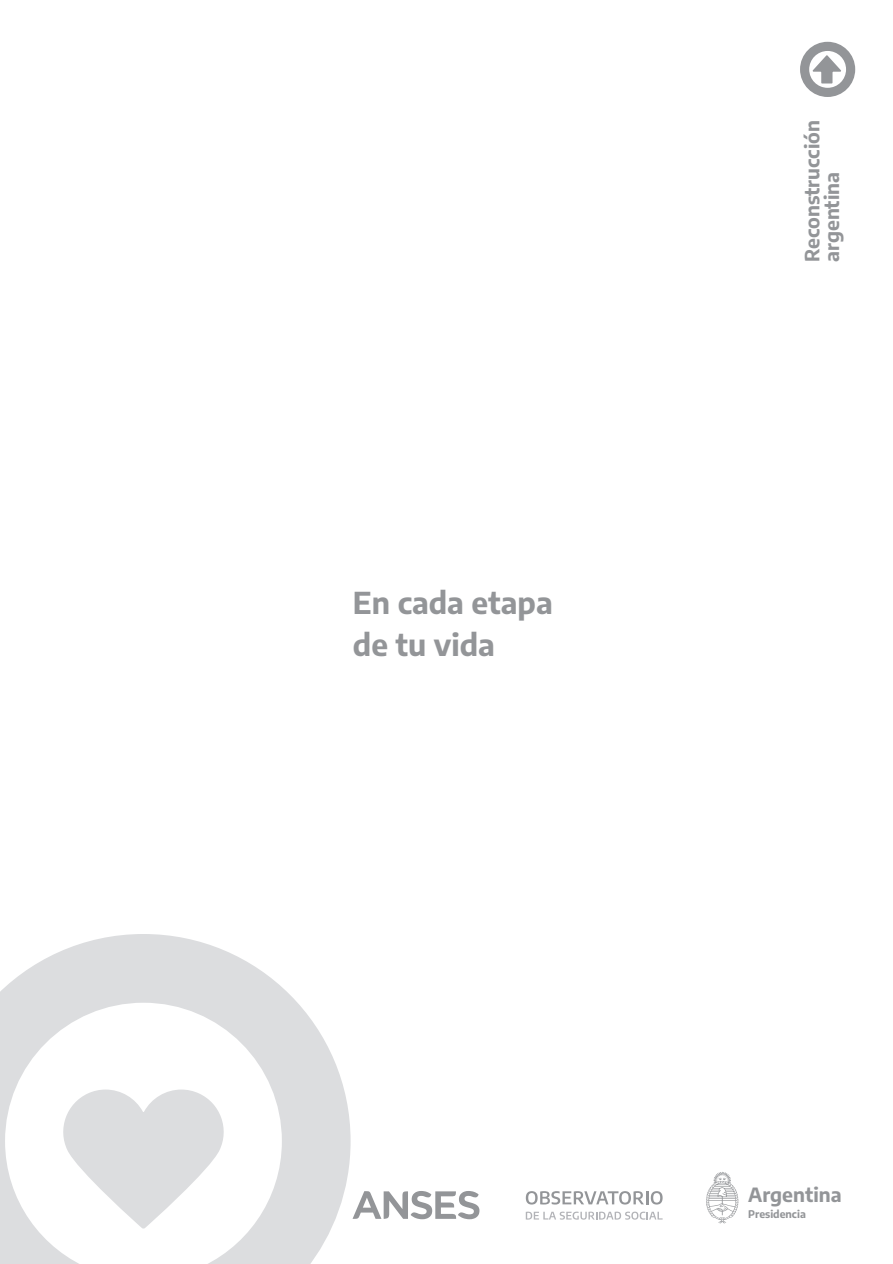
<style>
.page{position:relative;width:893px;height:1264px;background:#fff}
.page>*{position:absolute;margin:0;border:0;box-sizing:border-box;transform-origin:0 0}
.t1{font:100 condensed 30px/42px "Encode Sans";color:#939598}
.t2{font:100 condensed 19.5px/19.5px "Encode Sans";color:#939598}
.t3{font:100 condensed 10.5px "Encode Sans";color:#939598}
</style>
<div class="page">
<svg style="left:0;top:934px;width:350px;height:329px"></svg>
<svg style="left:62px;top:1089px;width:163px;height:139px"></svg>
<svg style="left:353px;top:1191px;width:126px;height:27px"></svg>
<svg style="left:800px;top:42px;width:55px;height:55px"></svg>
<svg style="left:706px;top:1172px;width:32px;height:50px"></svg>
<svg style="left:525px;top:1191px;width:137px;height:13px"></svg>
<svg style="left:525px;top:1211px;width:137px;height:8px"></svg>
<h1 class="t1" style="left:353px;top:580px;width:201px">En cada etapa de tu vida</h1>
<p class="t2" style="left:801px;top:262px;width:143px;rotate:-90deg">Reconstrucción argentina</p>
<p class="t2" style="left:748px;top:1183px;width:95px">Argentina</p>
<p class="t3" style="left:748px;top:1206px;width:59px">Presidencia</p>
</div>
